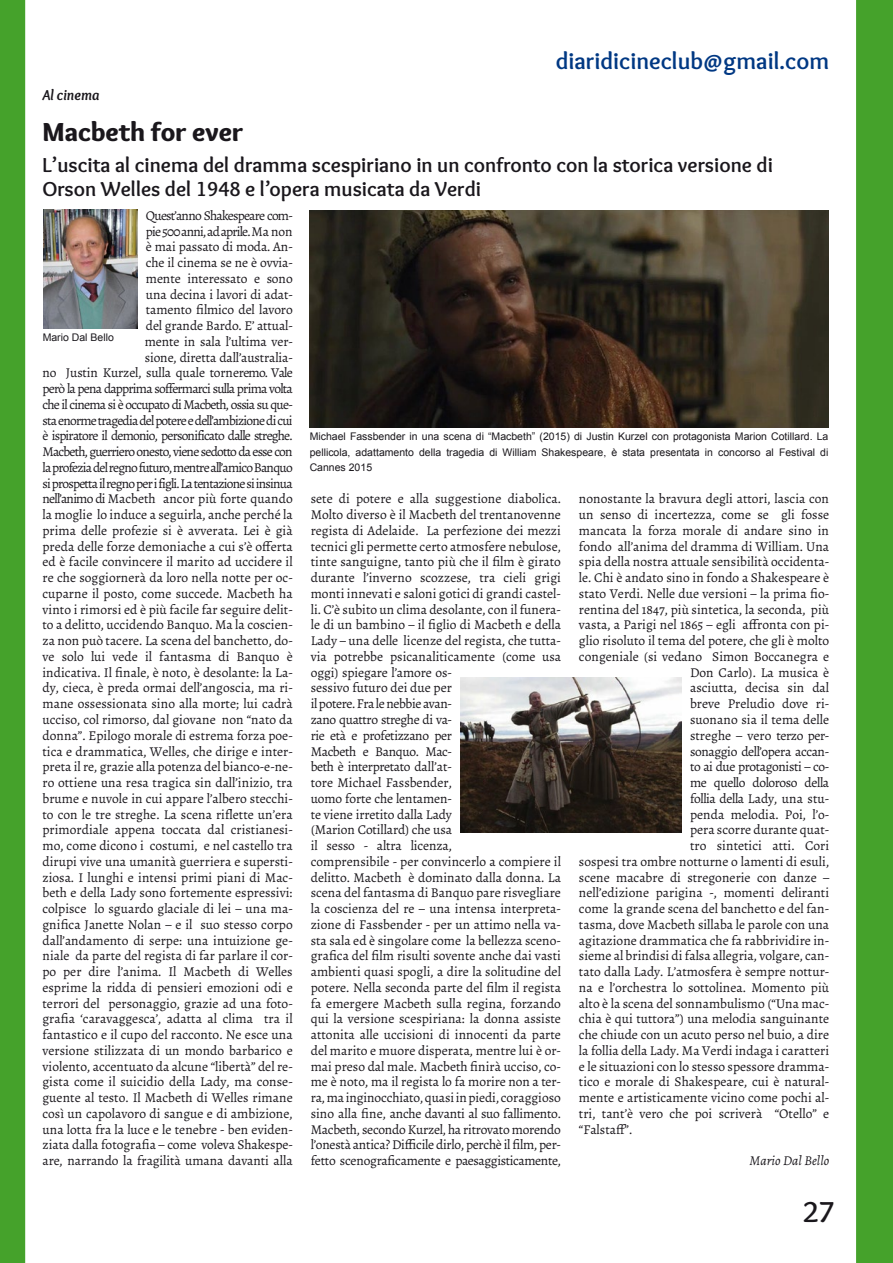
<style>
.page{position:relative;width:893px;height:1263px;background:#fff}
.page>*{position:absolute;margin:0;border:0;box-sizing:border-box;transform-origin:0 0}
.t1{font:700 30px "Overlock";color:#1a171c}
.Titolo{font:900 27px "Overlock";color:#1a171c}
.t2{font:700 24px "Overlock";color:#003883}
.Sottotitolo{font:700 21px/23.2px "Overlock";color:#1a171c}
.occhiello{font:italic 700 15px "Overlock";color:#1a171c}
.Testo{font:13.5px/15.8px "Alegreya";color:#1a171c;text-align:right}
.Testo-2{font:13.5px "Alegreya";letter-spacing:-.03em;color:#1a171c}
.autore_e_segue{font:italic 13.5px "Alegreya";color:#1a171c}
.didascalia{font:10.5px/15.8px "Arial";color:#1a171c;text-align:justify}
</style>
<div class="page">
<div style="left:856px;top:0;width:37px;height:1263px;background:#45a22b"></div>
<div style="left:0;top:0;width:25px;height:1263px;background:#45a22b"></div>
<img style="left:44px;top:209px;width:93px;height:119px">
<img style="left:310px;top:210px;width:518px;height:217px">
<img style="left:460px;top:677px;width:222px;height:155px">
<h3 class="t2" style="left:556px;top:47px;width:275px">diaridicineclub@gmail.com</h3>
<p class="occhiello" style="left:43px;top:86px;width:59px">Al cinema</p>
<p class="Titolo" style="left:43px;top:115px;width:202px">Macbeth for ever</p>
<p class="Sottotitolo" style="left:43px;top:154px;width:732px">L’uscita al cinema del dramma scespiriano in un confronto con la storica versione di<br>Orson Welles del 1948 e l’opera musicata da Verdi</p>
<p class="Testo" style="left:43px;top:208px;width:252px">Quest’anno Shakespeare com-<br>pie 500 anni, ad aprile. Ma non<br>è mai passato di moda. An-<br>che il cinema se ne è ovvia-<br>mente interessato e sono<br>una decina i lavori di adat-<br>tamento filmico del lavoro<br>del grande Bardo. E’ attual-<br>mente in sala l’ultima ver-<br>sione, diretta dall’australia-<br>no Justin Kurzel, sulla quale torneremo. Vale però la pena dapprima soffermarci sulla prima volta che il cinema si è occupato di Macbeth, ossia su que&shy;sta enorme tragedia del potere e dell’ambizione di cui è ispiratore il demonio, personificato dalle streghe.<br>Macbeth, guerriero onesto, viene sedotto da esse con la profezia del regno futuro, mentre all’amico Banquo si prospetta il regno per i figli. La tentazione si insinua nell’animo di Macbeth ancor più forte quando la moglie lo induce a seguirla, anche perché la prima delle profezie si è avverata. Lei è già preda delle forze demoniache a cui s’è offerta ed è facile convincere il marito ad uccidere il re che soggiornerà da loro nella notte per oc&shy;cuparne il posto, come succede. Macbeth ha vinto i rimorsi ed è più facile far seguire delit&shy;to a delitto, uccidendo Banquo. Ma la coscien&shy;za non può tacere. La scena del banchetto, do&shy;ve solo lui vede il fantasma di Banquo è indicativa. Il finale, è noto, è desolante: la La&shy;dy, cieca, è preda ormai dell’angoscia, ma ri&shy;mane ossessionata sino alla morte; lui cadrà ucciso, col rimorso, dal giovane non “nato da donna”. Epilogo morale di estrema forza poe&shy;tica e drammatica, Welles, che dirige e inter&shy;preta il re, grazie alla potenza del bianco-e-ne&shy;ro ottiene una resa tragica sin dall’inizio, tra brume e nuvole in cui appare l’albero stecchi&shy;to con le tre streghe. La scena riflette un’era primordiale appena toccata dal cristianesi&shy;mo, come dicono i costumi, e nel castello tra dirupi vive una umanità guerriera e supersti&shy;ziosa. I lunghi e intensi primi piani di Mac&shy;beth e della Lady sono fortemente espressivi: colpisce lo sguardo glaciale di lei – una ma&shy;gnifica Janette Nolan – e il suo stesso corpo dall’andamento di serpe: una intuizione ge&shy;niale da parte del regista di far parlare il cor&shy;po per dire l’anima. Il Macbeth di Welles esprime la ridda di pensieri emozioni odi e terrori del personaggio, grazie ad una foto&shy;grafia ‘caravaggesca’, adatta al clima tra il fantastico e il cupo del racconto. Ne esce una versione stilizzata di un mondo barbarico e violento, accentuato da alcune “libertà” del re&shy;gista come il suicidio della Lady, ma conse&shy;guente al testo. Il Macbeth di Welles rimane così un capolavoro di sangue e di ambizione, una lotta fra la luce e le tenebre - ben eviden&shy;ziata dalla fotografia – come voleva Shakespe&shy;are, narrando la fragilità umana davanti alla</p>
<p class="didascalia" style="left:43px;top:330px;width:73px">Mario Dal Bello</p>
<p class="didascalia" style="left:310px;top:428px;width:520px">Michael Fassbender in una scena di “Macbeth” (2015) di Justin Kurzel con protagonista Marion Cotillard. La pellicola, adattamento della tragedia di William Shakespeare, è stata presentata in concorso al Festival di Cannes 2015</p>
<p class="Testo" style="left:311px;top:491px;width:252px;text-align:left">sete di potere e alla suggestione diabolica.<br>Molto diverso è il Macbeth del trentanovenne regista di Adelaide. La perfezione dei mezzi tecnici gli permette certo atmosfere nebulose, tinte sanguigne, tanto più che il film è girato durante l’inverno scozzese, tra cieli grigi monti innevati e saloni gotici di grandi castel&shy;li. C’è subito un clima desolante, con il funera&shy;le di un bambino – il figlio di Macbeth e della Lady – una delle licenze del regista, che tutta&shy;via potrebbe psicanaliticamente (come usa oggi) spiegare l’amore os-<br>sessivo futuro dei due per<br>il potere. Fra le nebbie avan-<br>zano quattro streghe di va-<br>rie età e profetizzano per<br>Macbeth e Banquo. Mac-<br>beth è interpretato dall’at-<br>tore Michael Fassbender,<br>uomo forte che lentamen-<br>te viene irretito dalla Lady<br>(Marion Cotillard) che usa<br>il sesso - altra licenza,<br>comprensibile - per convincerlo a compiere il delitto. Macbeth è dominato dalla donna. La scena del fantasma di Banquo pare risvegliare la coscienza del re – una intensa interpreta&shy;zione di Fassbender - per un attimo nella va&shy;sta sala ed è singolare come la bellezza sceno&shy;grafica del film risulti sovente anche dai vasti ambienti quasi spogli, a dire la solitudine del potere. Nella seconda parte del film il regista fa emergere Macbeth sulla regina, forzando qui la versione scespiriana: la donna assiste attonita alle uccisioni di innocenti da parte del marito e muore disperata, mentre lui è or&shy;mai preso dal male. Macbeth finirà ucciso, co&shy;me è noto, ma il regista lo fa morire non a ter&shy;ra, ma inginocchiato, quasi in piedi, coraggioso sino alla fine, anche davanti al suo fallimento.<br>Macbeth, secondo Kurzel, ha ritrovato morendo l’onestà antica? Difficile dirlo, perchè il film, per&shy;fetto scenograficamente e paesaggisticamente,</p>
<p class="Testo" style="left:579px;top:491px;width:252px">nonostante la bravura degli attori, lascia con</p>
<p class="Testo" style="left:579px;top:507px;width:252px">un senso di incertezza, come se gli fosse</p>
<p class="Testo" style="left:579px;top:523px;width:252px">mancata la forza morale di andare sino in</p>
<p class="Testo" style="left:579px;top:538px;width:252px">fondo all’anima del dramma di William. Una</p>
<p class="Testo" style="left:579px;top:554px;width:252px">spia della nostra attuale sensibilità occidenta-</p>
<p class="Testo" style="left:579px;top:570px;width:252px">le. Chi è andato sino in fondo a Shakespeare è</p>
<p class="Testo" style="left:579px;top:586px;width:252px">stato Verdi. Nelle due versioni – la prima fio-</p>
<p class="Testo" style="left:579px;top:601px;width:252px">rentina del 1847, più sintetica, la seconda, più</p>
<p class="Testo" style="left:579px;top:617px;width:252px">vasta, a Parigi nel 1865 – egli affronta con pi-</p>
<p class="Testo" style="left:579px;top:633px;width:252px">glio risoluto il tema del potere, che gli è molto</p>
<p class="Testo" style="left:579px;top:649px;width:252px">congeniale (si vedano Simon Boccanegra e</p>
<p class="Testo" style="left:690px;top:664px;width:141px">Don Carlo). La musica è</p>
<p class="Testo" style="left:690px;top:680px;width:141px">asciutta, decisa sin dal</p>
<p class="Testo" style="left:690px;top:696px;width:141px">breve Preludio dove ri-</p>
<p class="Testo" style="left:690px;top:712px;width:141px">suonano sia il tema delle</p>
<p class="Testo" style="left:690px;top:727px;width:141px">streghe – vero terzo per-</p>
<p class="Testo-2" style="left:690px;top:743px;width:141px">sonaggio dell’opera accan-</p>
<p class="Testo-2" style="left:690px;top:758px;width:141px">to ai due protagonisti – co-</p>
<p class="Testo-2" style="left:690px;top:774px;width:141px">me quello doloroso della</p>
<p class="Testo-2" style="left:690px;top:790px;width:141px">follia della Lady, una stu-</p>
<p class="Testo" style="left:690px;top:806px;width:141px">penda melodia. Poi, l’o-</p>
<p class="Testo" style="left:690px;top:822px;width:141px">pera scorre durante quat-</p>
<p class="Testo" style="left:690px;top:838px;width:141px">tro sintetici atti. Cori</p>
<p class="Testo" style="left:579px;top:853px;width:252px">sospesi tra ombre notturne o lamenti di esuli,</p>
<p class="Testo" style="left:579px;top:869px;width:252px">scene macabre di stregonerie con danze –</p>
<p class="Testo" style="left:579px;top:885px;width:252px">nell’edizione parigina -, momenti deliranti</p>
<p class="Testo" style="left:579px;top:901px;width:252px">come la grande scena del banchetto e del fan-</p>
<p class="Testo" style="left:579px;top:916px;width:252px">tasma, dove Macbeth sillaba le parole con una</p>
<p class="Testo" style="left:579px;top:932px;width:252px">agitazione drammatica che fa rabbrividire in-</p>
<p class="Testo" style="left:579px;top:948px;width:252px">sieme al brindisi di falsa allegria, volgare, can-</p>
<p class="Testo" style="left:579px;top:964px;width:252px">tato dalla Lady. L’atmosfera è sempre nottur-</p>
<p class="Testo" style="left:579px;top:979px;width:252px">na e l’orchestra lo sottolinea. Momento più</p>
<p class="Testo" style="left:579px;top:995px;width:252px">alto è la scena del sonnambulismo (“Una mac-</p>
<p class="Testo" style="left:579px;top:1011px;width:252px">chia è qui tuttora”) una melodia sanguinante</p>
<p class="Testo" style="left:579px;top:1027px;width:252px">che chiude con un acuto perso nel buio, a dire</p>
<p class="Testo" style="left:579px;top:1042px;width:252px">la follia della Lady. Ma Verdi indaga i caratteri</p>
<p class="Testo" style="left:579px;top:1058px;width:252px">e le situazioni con lo stesso spessore dramma-</p>
<p class="Testo" style="left:579px;top:1074px;width:252px">tico e morale di Shakespeare, cui è natural-</p>
<p class="Testo" style="left:579px;top:1090px;width:252px">mente e artisticamente vicino come pochi al-</p>
<p class="Testo" style="left:579px;top:1105px;width:252px">tri, tant’è vero che poi scriverà “Otello” e</p>
<p class="Testo" style="left:579px;top:1121px;width:55px">“Falstaff”.</p>
<p class="autore_e_segue" style="left:750px;top:1152px;width:81px">Mario Dal Bello</p>
<h1 class="t1" style="left:803px;top:1194px;width:34px">27</h1>
</div>
